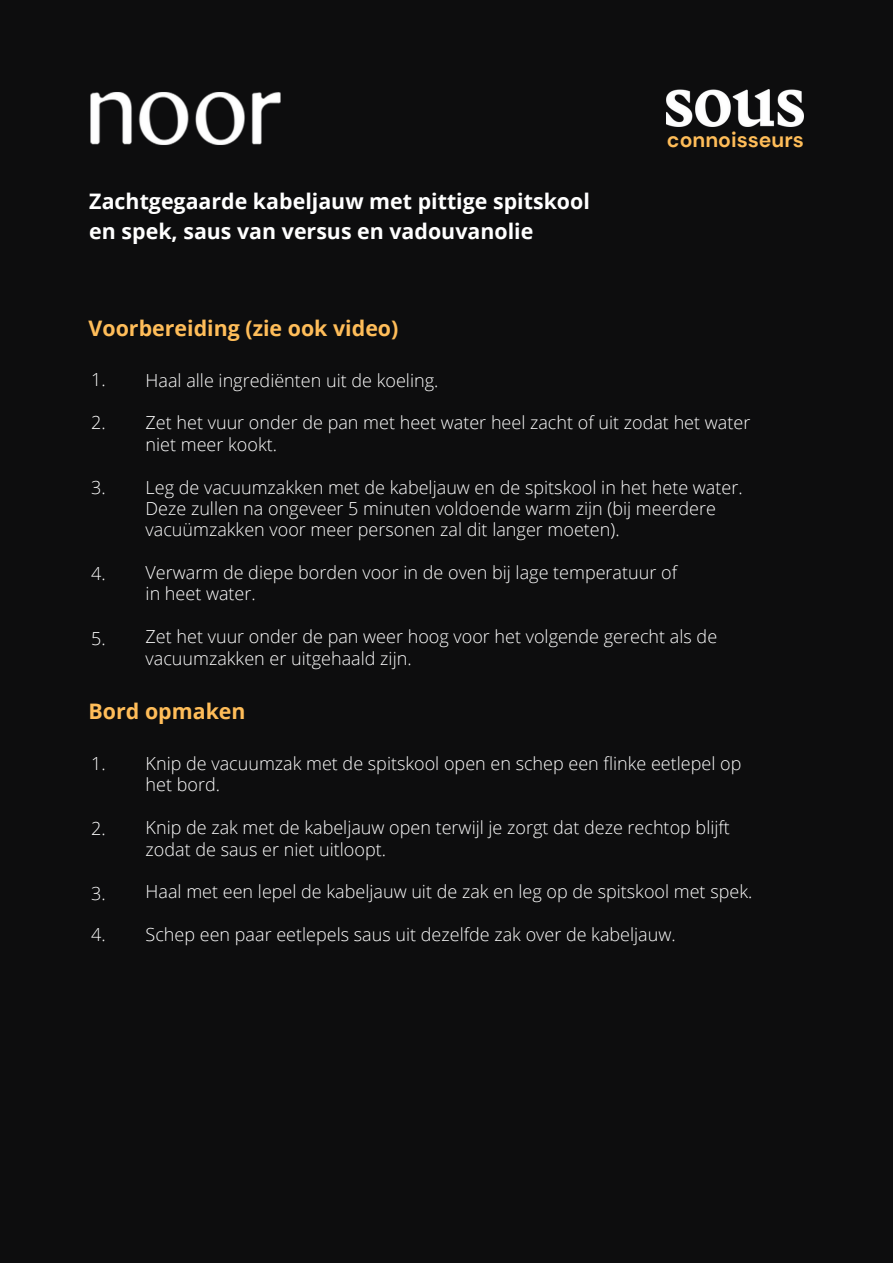
<style>
.page{position:relative;width:893px;height:1263px;background:#0d0d0e}
.page>*{position:absolute;margin:0;border:0;box-sizing:border-box;transform-origin:0 0}
.t1{font:700 21.38px/29.8px "Open Sans";color:#fff}
.t2{font:700 21.38px "Open Sans";color:#ffbd59}
.t3{font:700 21.15px "DM Sans";color:#ffbd59}
.t4{font:300 18px/21.4px "Open Sans";color:#fff}
</style>
<div class="page">
<img style="left:667px;top:89px;width:136px;height:38px">
<img style="left:90px;top:92px;width:191px;height:53px">
<p class="t1" style="left:89px;top:186px;width:502px">Zachtgegaarde kabeljauw met pittige spitskool en spek, saus van versus en vadouvanolie</p>
<p class="t3" style="left:667px;top:126px;width:138px">connoisseurs</p>
<p class="t2" style="left:89px;top:313px;width:311px">Voorbereiding (zie ook video)</p>
<p class="t4" style="left:146px;top:369px;width:294px">Haal alle ingrediënten uit de koeling.</p>
<p class="t4" style="left:146px;top:412px;width:606px">Zet het vuur onder de pan met heet water heel zacht of uit zodat het water niet meer kookt.</p>
<p class="t4" style="left:146px;top:476px;width:598px">Leg de vacuumzakken met de kabeljauw en de spitskool in het hete water.<br>Deze zullen na ongeveer 5 minuten voldoende warm zijn (bij meerdere vacuümzakken voor meer personen zal dit langer moeten).</p>
<p class="t4" style="left:146px;top:561px;width:533px">Verwarm de diepe borden voor in de oven bij lage temperatuur of in heet water.</p>
<p class="t4" style="left:146px;top:625px;width:573px">Zet het vuur onder de pan weer hoog voor het volgende gerecht als de vacuumzakken er uitgehaald zijn.</p>
<p class="t2" style="left:89px;top:696px;width:158px">Bord opmaken</p>
<p class="t4" style="left:146px;top:752px;width:597px">Knip de vacuumzak met de spitskool open en schep een flinke eetlepel op het bord.</p>
<p class="t4" style="left:146px;top:816px;width:586px">Knip de zak met de kabeljauw open terwijl je zorgt dat deze rechtop blijft zodat de saus er niet uitloopt.</p>
<p class="t4" style="left:146px;top:880px;width:608px">Haal met een lepel de kabeljauw uit de zak en leg op de spitskool met spek.</p>
<p class="t4" style="left:146px;top:923px;width:531px">Schep een paar eetlepels saus uit dezelfde zak over de kabeljauw.</p>
<p class="t4" style="left:91px;top:368px;width:16px">1.</p>
<p class="t4" style="left:91px;top:411px;width:16px">2.</p>
<p class="t4" style="left:91px;top:477px;width:16px">3.</p>
<p class="t4" style="left:91px;top:562px;width:16px">4.</p>
<p class="t4" style="left:91px;top:627px;width:16px">5.</p>
<p class="t4" style="left:91px;top:752px;width:16px">1.</p>
<p class="t4" style="left:91px;top:817px;width:16px">2.</p>
<p class="t4" style="left:91px;top:882px;width:16px">3.</p>
<p class="t4" style="left:91px;top:923px;width:16px">4.</p>
</div>
